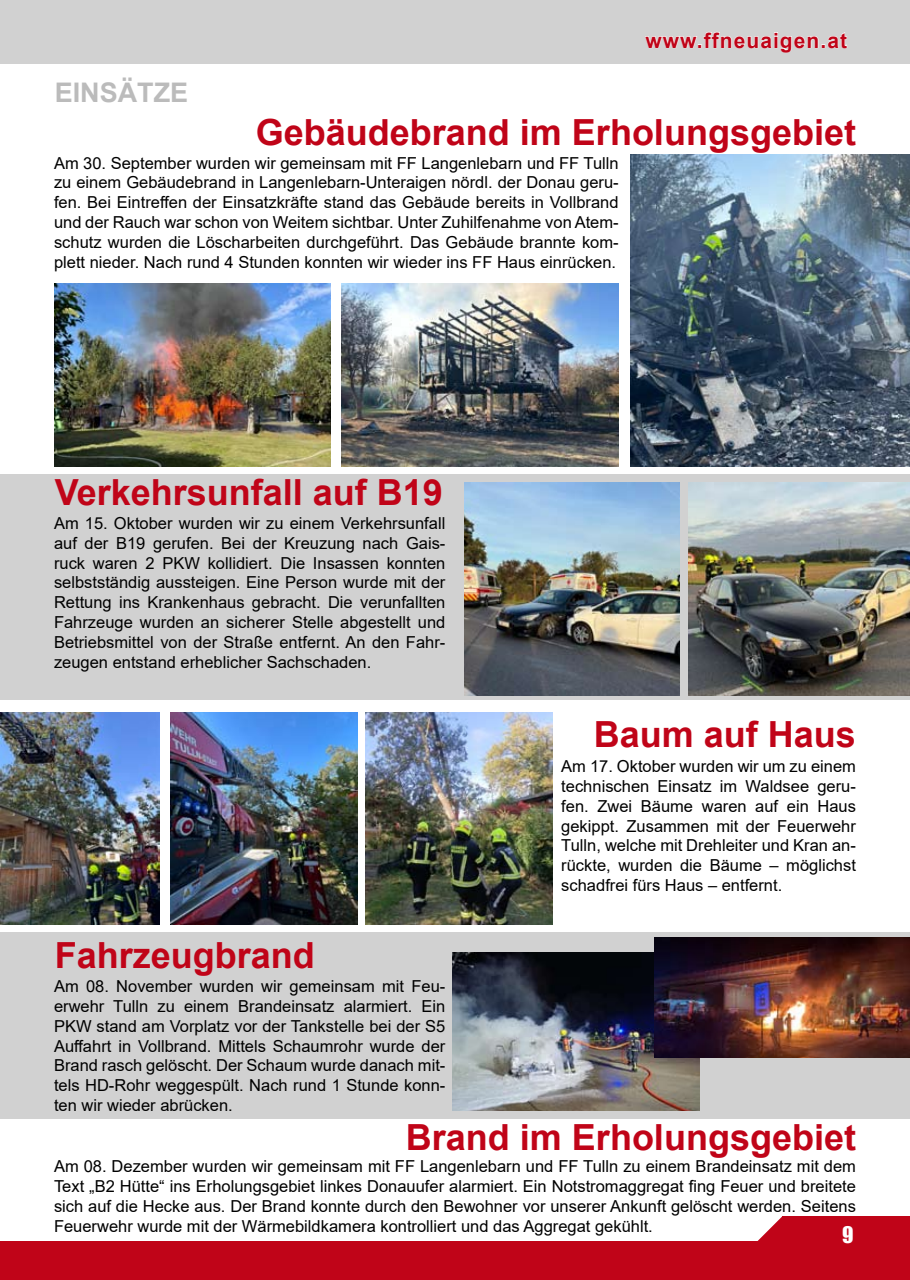
<style>
.page{position:relative;width:910px;height:1280px;background:#fff}
.page>*{position:absolute;margin:0;border:0;box-sizing:border-box;transform-origin:0 0}
.t1{font:700 36px "Arial";color:#c00418}
.t2{font:700 27px "Arial";color:#bbb}
.t3{font:700 21px "Arial";letter-spacing:.05em;color:#c00418}
.t4{font:21px "Impact";color:#fff}
.t5{font:16.5px/19.8px "Arial";color:#000;text-align:justify}
</style>
<div class="page">
<div style="left:0;top:932px;width:910px;height:187px;background:#d1d1d1"></div>
<div style="left:0;top:474px;width:910px;height:226px;background:#d1d1d1"></div>
<div style="left:0;top:0;width:910px;height:64px;background:#d1d1d1"></div>
<div style="left:782px;top:1216px;width:128px;height:64px;background:#c00418"></div>
<svg style="left:645px;top:32px;width:202px;height:21px"></svg>
<div style="left:0;top:1242px;width:782px;height:38px;background:#c00418"></div>
<svg style="left:744px;top:1216px;width:38px;height:26px"></svg>
<img style="left:630px;top:154px;width:280px;height:313px">
<img style="left:54px;top:284px;width:276px;height:183px">
<img style="left:342px;top:284px;width:276px;height:183px">
<img style="left:464px;top:483px;width:215px;height:212px">
<img style="left:689px;top:483px;width:221px;height:212px">
<img style="left:0;top:712px;width:159px;height:213px">
<img style="left:170px;top:712px;width:187px;height:213px">
<img style="left:453px;top:952px;width:246px;height:159px">
<img style="left:655px;top:937px;width:255px;height:120px">
<img style="left:366px;top:712px;width:187px;height:213px">
<h2 class="t2" style="left:55px;top:73px;width:135px">EINSÄTZE</h2>
<p class="t3" style="left:645px;top:25px;width:203px">www.ffneuaigen.at</p>
<h1 class="t1" style="left:256px;top:107px;width:602px">Gebäudebrand im Erholungsgebiet</h1>
<p class="t5" style="left:54px;top:153px;width:566px">Am 30. September wurden wir gemeinsam mit FF Langenlebarn und FF Tulln zu einem Gebäudebrand in Langenlebarn-Unteraigen nördl. der Donau geru&shy;fen. Bei Eintreffen der Einsatzkräfte stand das Gebäude bereits in Vollbrand und der Rauch war schon von Weitem sichtbar. Unter Zuhilfenahme von Atem&shy;schutz wurden die Löscharbeiten durchgeführt. Das Gebäude brannte kom&shy;plett nieder. Nach rund 4 Stunden konnten wir wieder ins FF Haus einrücken.</p>
<h1 class="t1" style="left:55px;top:467px;width:390px">Verkehrsunfall auf B19</h1>
<p class="t5" style="left:54px;top:513px;width:393px">Am 15. Oktober wurden wir zu einem Verkehrsunfall auf der B19 gerufen. Bei der Kreuzung nach Gais&shy;ruck waren 2 PKW kollidiert. Die Insassen konnten selbstständig aussteigen. Eine Person wurde mit der Rettung ins Krankenhaus gebracht. Die verunfallten Fahrzeuge wurden an sicherer Stelle abgestellt und Betriebsmittel von der Straße entfernt. An den Fahr&shy;zeugen entstand erheblicher Sachschaden.</p>
<h1 class="t1" style="left:55px;top:930px;width:262px">Fahrzeugbrand</h1>
<p class="t5" style="left:54px;top:976px;width:393px">Am 08. November wurden wir gemeinsam mit Feu&shy;erwehr Tulln zu einem Brandeinsatz alarmiert. Ein PKW stand am Vorplatz vor der Tankstelle bei der S5<br>Auffahrt in Vollbrand. Mittels Schaumrohr wurde der Brand rasch gelöscht. Der Schaum wurde danach mit&shy;tels HD-Rohr weggespült. Nach rund 1 Stunde konn&shy;ten wir wieder abrücken.</p>
<h1 class="t1" style="left:594px;top:708px;width:264px">Baum auf Haus</h1>
<p class="t5" style="left:561px;top:756px;width:296px">Am 17. Oktober wurden wir um zu einem technischen Einsatz im Waldsee geru&shy;fen. Zwei Bäume waren auf ein Haus gekippt. Zusammen mit der Feuerwehr Tulln, welche mit Drehleiter und Kran an&shy;rückte, wurden die Bäume – möglichst schadfrei fürs Haus – entfernt.</p>
<h1 class="t1" style="left:406px;top:1112px;width:452px">Brand im Erholungsgebiet</h1>
<p class="t5" style="left:54px;top:1156px;width:803px">Am 08. Dezember wurden wir gemeinsam mit FF Langenlebarn und FF Tulln zu einem Brandeinsatz mit dem Text „B2 Hütte“ ins Erholungsgebiet linkes Donauufer alarmiert. Ein Notstromaggregat fing Feuer und breitete sich auf die Hecke aus. Der Brand konnte durch den Bewohner vor unserer Ankunft gelöscht werden. Seitens Feuerwehr wurde mit der Wärmebildkamera kontrolliert und das Aggregat gekühlt.</p>
<p class="t4" style="left:842px;top:1218px;width:13px">9</p>
</div>
